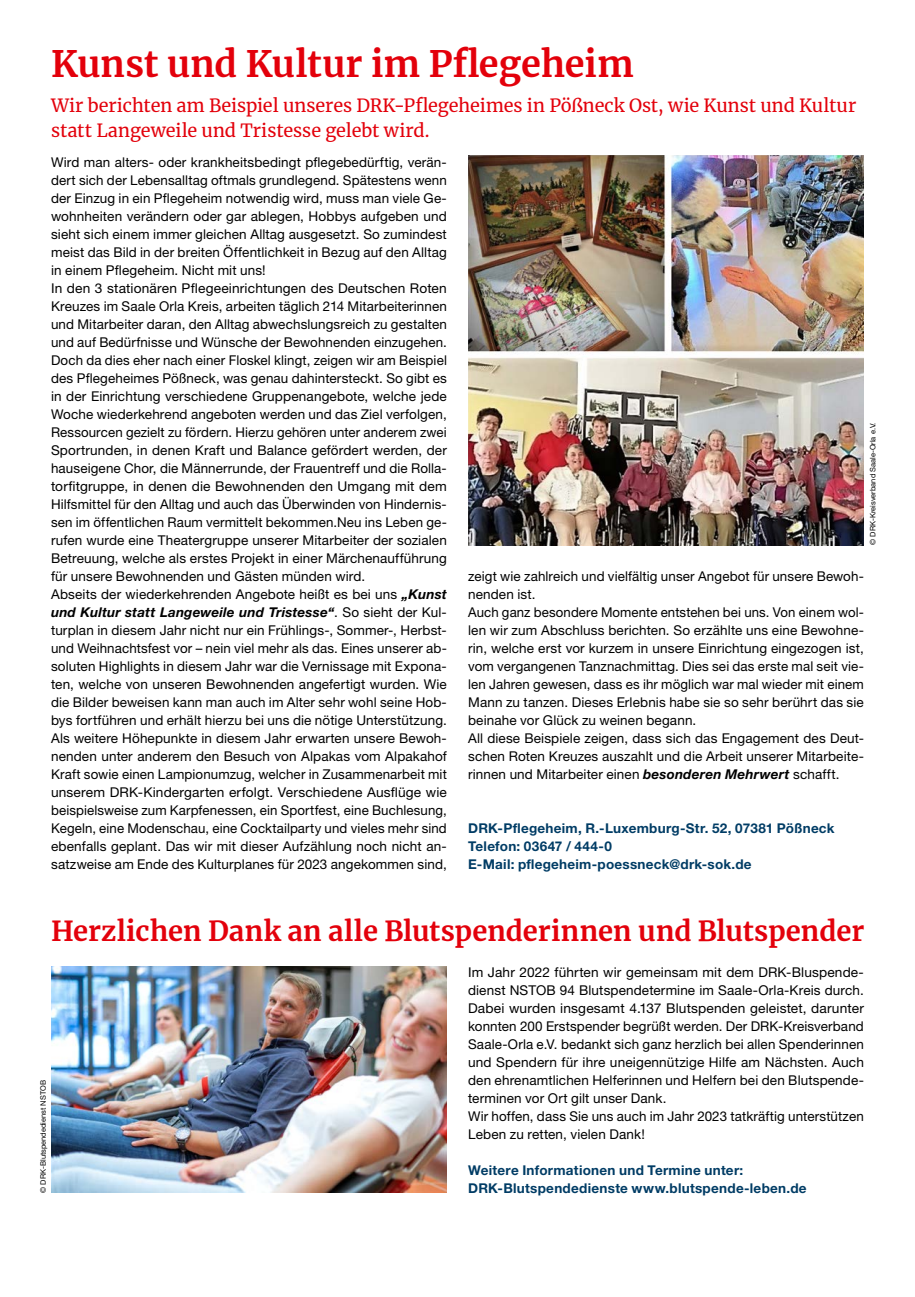
<style>
.page{position:relative;width:915px;height:1297px;background:#fff}
.page>*{position:absolute;margin:0;border:0;box-sizing:border-box;transform-origin:0 0}
.MGB_Headline_23{font:700 36px "Merriweather";color:#e3000b}
.MGB_Headline_23-2{font:700 27.3px "Merriweather";color:#e3000b}
.MGB_Subline{font:18px/25.5px "Merriweather";letter-spacing:-.005em;color:#e3000b}
.MGB_Copy{font:13.5px/18px "Helvetica Neue LT Pro";letter-spacing:.01em;color:#000;text-align:justify}
.MGB_Info{font:700 13.5px "Helvetica Neue LT Pro";letter-spacing:.02em;color:#003c65}
.MGB_Fotocredits{font:7.5px "Helvetica Neue LT Pro";color:#000}
.s1{font-weight:700;font-style:italic}
</style>
<div class="page">
<img style="left:468px;top:155px;width:395px;height:390px">
<img style="left:51px;top:966px;width:395px;height:226px">
<p class="MGB_Headline_23" style="left:51px;top:39px;width:584px">Kunst und Kultur im Pflegeheim</p>
<p class="MGB_Subline" style="left:51px;top:92px;width:806px">Wir berichten am Beispiel unseres DRK-Pflegeheimes in Pößneck Ost, wie Kunst und Kultur statt Langeweile und Tristesse gelebt wird.</p>
<p class="MGB_Copy" style="left:51px;top:152px;width:397px">Wird man alters- oder krankheitsbedingt pflegebedürftig, verän&shy;dert sich der Lebensalltag oftmals grundlegend. Spätestens wenn der Einzug in ein Pflegeheim notwendig wird, muss man viele Ge&shy;wohnheiten verändern oder gar ablegen, Hobbys aufgeben und sieht sich einem immer gleichen Alltag ausgesetzt. So zumindest meist das Bild in der breiten Öffentlichkeit in Bezug auf den Alltag in einem Pflegeheim. Nicht mit uns!</p>
<p class="MGB_Copy" style="left:51px;top:278px;width:397px">In den 3 stationären Pflegeeinrichtungen des Deutschen Roten Kreuzes im Saale Orla Kreis, arbeiten täglich 214 Mitarbeiterinnen und Mitarbeiter daran, den Alltag abwechslungsreich zu gestalten und auf Bedürfnisse und Wünsche der Bewohnenden einzugehen.<br>Doch da dies eher nach einer Floskel klingt, zeigen wir am Beispiel des Pflegeheimes Pößneck, was genau dahintersteckt. So gibt es in der Einrichtung verschiedene Gruppenangebote, welche jede Woche wiederkehrend angeboten werden und das Ziel verfolgen, Ressourcen gezielt zu fördern. Hierzu gehören unter anderem zwei Sportrunden, in denen Kraft und Balance gefördert werden, der hauseigene Chor, die Männerrunde, der Frauentreff und die Rolla&shy;torfitgruppe, in denen die Bewohnenden den Umgang mit dem Hilfsmittel für den Alltag und auch das Überwinden von Hindernis&shy;sen im öffentlichen Raum vermittelt bekommen.Neu ins Leben ge&shy;rufen wurde eine Theatergruppe unserer Mitarbeiter der sozialen Betreuung, welche als erstes Projekt in einer Märchenaufführung für unsere Bewohnenden und Gästen münden wird.</p>
<p class="MGB_Copy" style="left:51px;top:584px;width:397px">Abseits der wiederkehrenden Angebote heißt es bei uns <span class="s1">„Kunst und Kultur statt Langeweile und Tristesse“</span>. So sieht der Kul&shy;turplan in diesem Jahr nicht nur ein Frühlings-, Sommer-, Herbst&shy;und Weihnachtsfest vor – nein viel mehr als das. Eines unserer ab&shy;soluten Highlights in diesem Jahr war die Vernissage mit Expona&shy;ten, welche von unseren Bewohnenden angefertigt wurden. Wie die Bilder beweisen kann man auch im Alter sehr wohl seine Hob&shy;bys fortführen und erhält hierzu bei uns die nötige Unterstützung.<br>Als weitere Höhepunkte in diesem Jahr erwarten unsere Bewoh&shy;nenden unter anderem den Besuch von Alpakas vom Alpakahof Kraft sowie einen Lampionumzug, welcher in Zusammenarbeit mit unserem DRK-Kindergarten erfolgt. Verschiedene Ausflüge wie beispielsweise zum Karpfenessen, ein Sportfest, eine Buchlesung, Kegeln, eine Modenschau, eine Cocktailparty und vieles mehr sind ebenfalls geplant. Das wir mit dieser Aufzählung noch nicht an&shy;satzweise am Ende des Kulturplanes für 2023 angekommen sind,</p>
<p class="MGB_Fotocredits" style="left:867px;top:545px;width:123px;rotate:-90deg">© DRK-Kreisverband Saale-Orla e.V.</p>
<p class="MGB_Copy" style="left:468px;top:566px;width:397px">zeigt wie zahlreich und vielfältig unser Angebot für unsere Bewoh&shy;nenden ist.</p>
<p class="MGB_Copy" style="left:468px;top:602px;width:397px">Auch ganz besondere Momente entstehen bei uns. Von einem wol&shy;len wir zum Abschluss berichten. So erzählte uns eine Bewohne&shy;rin, welche erst vor kurzem in unsere Einrichtung eingezogen ist, vom vergangenen Tanznachmittag. Dies sei das erste mal seit vie&shy;len Jahren gewesen, dass es ihr möglich war mal wieder mit einem Mann zu tanzen. Dieses Erlebnis habe sie so sehr berührt das sie beinahe vor Glück zu weinen begann.</p>
<p class="MGB_Copy" style="left:468px;top:728px;width:397px">All diese Beispiele zeigen, dass sich das Engagement des Deut&shy;schen Roten Kreuzes auszahlt und die Arbeit unserer Mitarbeite&shy;rinnen und Mitarbeiter einen <span class="s1">besonderen Mehrwert</span> schafft.</p>
<p class="MGB_Info" style="left:468px;top:819px;width:368px">DRK-Pflegeheim, R.-Luxemburg-Str. 52, 07381 Pößneck</p>
<p class="MGB_Info" style="left:468px;top:837px;width:145px">Telefon: 03647 / 444-0</p>
<p class="MGB_Info" style="left:468px;top:855px;width:285px">E-Mail: pflegeheim-poessneck@drk-sok.de</p>
<p class="MGB_Headline_23-2" style="left:51px;top:912px;width:814px">Herzlichen Dank an alle Blutspenderinnen und Blutspender</p>
<p class="MGB_Fotocredits" style="left:38px;top:1193px;width:114px;rotate:-90deg">© DRK-Blutspendedienst NSTOB</p>
<p class="MGB_Copy" style="left:468px;top:962px;width:397px">Im Jahr 2022 führten wir gemeinsam mit dem DRK-Bluspende&shy;dienst NSTOB 94 Blutspendetermine im Saale-Orla-Kreis durch.<br>Dabei wurden insgesamt 4.137 Blutspenden geleistet, darunter konnten 200 Erstspender begrüßt werden. Der DRK-Kreisverband Saale-Orla e.V. bedankt sich ganz herzlich bei allen Spenderinnen und Spendern für ihre uneigennützige Hilfe am Nächsten. Auch den ehrenamtlichen Helferinnen und Helfern bei den Blutspende&shy;terminen vor Ort gilt unser Dank.</p>
<p class="MGB_Copy" style="left:468px;top:1106px;width:397px">Wir hoffen, dass Sie uns auch im Jahr 2023 tatkräftig unterstützen<br>Leben zu retten, vielen Dank!</p>
<p class="MGB_Info" style="left:468px;top:1161px;width:276px">Weitere Informationen und Termine unter:</p>
<p class="MGB_Info" style="left:468px;top:1179px;width:340px">DRK-Blutspendedienste www.blutspende-leben.de</p>
</div>
